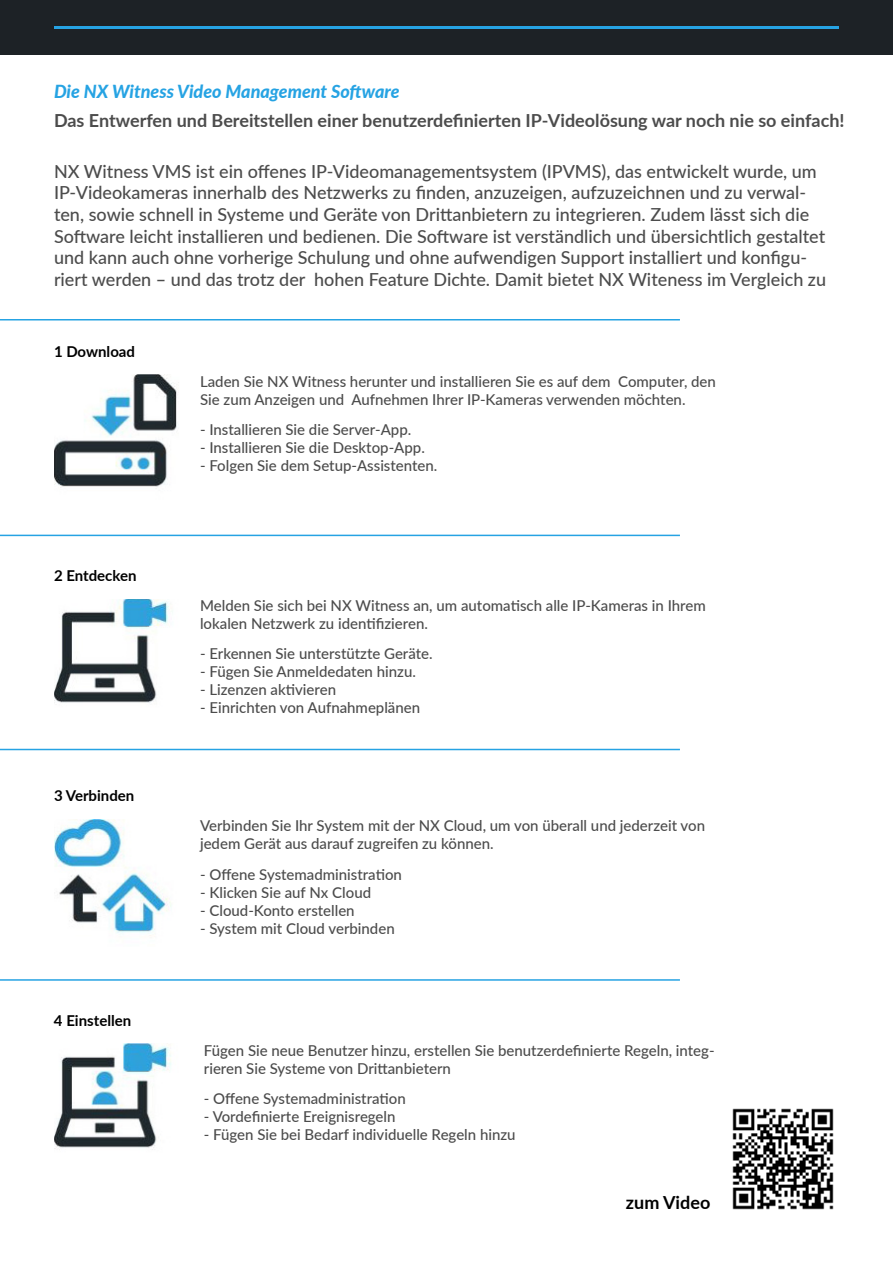
<style>
.page{position:relative;width:893px;height:1263px;background:#fff}
.page>*{position:absolute;margin:0;border:0;box-sizing:border-box;transform-origin:0 0}
.t1{font:500 18px/21.6px "Lato";color:#4c4c4c}
.t2{font:700 18px "Lato";color:#4c4c4c}
.t3{font:italic 800 18px "Lato";color:#26a3e3}
.t4{font:700 18px "Lato";color:#000}
.t5{font:500 15px/18px "Lato";color:#4c4c4c}
.t6{font:700 15px "Lato";color:#000}
</style>
<div class="page">
<img style="left:732px;top:1108px;width:102px;height:102px">
<div style="left:0;top:0;width:893px;height:54px;background:#1d2226"></div>
<hr style="left:54px;top:26px;width:785px;height:2px;background:#26a3e3">
<img style="left:54px;top:375px;width:123px;height:113px">
<img style="left:54px;top:599px;width:115px;height:104px">
<img style="left:54px;top:819px;width:117px;height:117px">
<img style="left:54px;top:1044px;width:117px;height:106px">
<hr style="left:0;top:979px;width:680px;height:2px;background:#26a3e3">
<hr style="left:0;top:749px;width:680px;height:1px;background:#26a3e3">
<hr style="left:0;top:535px;width:680px;height:1px;background:#26a3e3">
<hr style="left:0;top:319px;width:680px;height:1px;background:#26a3e3">
<p class="t3" style="left:54px;top:78px;width:347px">Die NX Witness Video Management Software</p>
<p class="t2" style="left:54px;top:107px;width:792px">Das Entwerfen und Bereitstellen einer benutzerdefinierten IP-Videolösung war noch nie so einfach!</p>
<p class="t1" style="left:54px;top:160px;width:774px">NX Witness VMS ist ein offenes IP-Videomanagementsystem (IPVMS), das entwickelt wurde, um IP-Videokameras innerhalb des Netzwerks zu finden, anzuzeigen, aufzuzeichnen und zu verwal&shy;ten, sowie schnell in Systeme und Geräte von Drittanbietern zu integrieren. Zudem lässt sich die Software leicht installieren und bedienen. Die Software ist verständlich und übersichtlich gestaltet und kann auch ohne vorherige Schulung und ohne aufwendigen Support installiert und konfigu&shy;riert werden – und das trotz der hohen Feature Dichte. Damit bietet NX Witeness im Vergleich zu</p>
<p class="t6" style="left:54px;top:340px;width:83px">1 Download</p>
<p class="t6" style="left:54px;top:565px;width:84px">2 Entdecken</p>
<p class="t6" style="left:54px;top:785px;width:82px">3 Verbinden</p>
<p class="t6" style="left:54px;top:1009px;width:79px">4 Einstellen</p>
<p class="t5" style="left:200px;top:372px;width:517px">Laden Sie NX Witness herunter und installieren Sie es auf dem Computer, den<br>Sie zum Anzeigen und Aufnehmen Ihrer IP-Kameras verwenden möchten.</p>
<p class="t5" style="left:200px;top:420px;width:213px">- Installieren Sie die Server-App.</p>
<p class="t5" style="left:200px;top:438px;width:226px">- Installieren Sie die Desktop-App.</p>
<p class="t5" style="left:200px;top:456px;width:239px">- Folgen Sie dem Setup-Assistenten.</p>
<p class="t5" style="left:200px;top:596px;width:507px">Melden Sie sich bei NX Witness an, um automatisch alle IP-Kameras in Ihrem lokalen Netzwerk zu identifizieren.</p>
<p class="t5" style="left:200px;top:644px;width:234px">- Erkennen Sie unterstützte Geräte.</p>
<p class="t5" style="left:200px;top:662px;width:217px">- Fügen Sie Anmeldedaten hinzu.</p>
<p class="t5" style="left:200px;top:680px;width:138px">- Lizenzen aktivieren</p>
<p class="t5" style="left:200px;top:698px;width:222px">- Einrichten von Aufnahmeplänen</p>
<p class="t5" style="left:200px;top:816px;width:506px">Verbinden Sie Ihr System mit der NX Cloud, um von überall und jederzeit von jedem Gerät aus darauf zugreifen zu können.</p>
<p class="t5" style="left:200px;top:864px;width:203px">- Offene Systemadministration</p>
<p class="t5" style="left:200px;top:882px;width:173px">- Klicken Sie auf Nx Cloud</p>
<p class="t5" style="left:200px;top:900px;width:156px">- Cloud-Konto erstellen</p>
<p class="t5" style="left:200px;top:918px;width:196px">- System mit Cloud verbinden</p>
<p class="t5" style="left:204px;top:1041px;width:512px">Fügen Sie neue Benutzer hinzu, erstellen Sie benutzerdefinierte Regeln, integ&shy;rieren Sie Systeme von Drittanbietern</p>
<p class="t5" style="left:204px;top:1089px;width:203px">- Offene Systemadministration</p>
<p class="t5" style="left:204px;top:1107px;width:193px">- Vordefinierte Ereignisregeln</p>
<p class="t5" style="left:204px;top:1125px;width:313px">- Fügen Sie bei Bedarf individuelle Regeln hinzu</p>
<p class="t4" style="left:626px;top:1189px;width:86px">zum Video</p>
</div>
